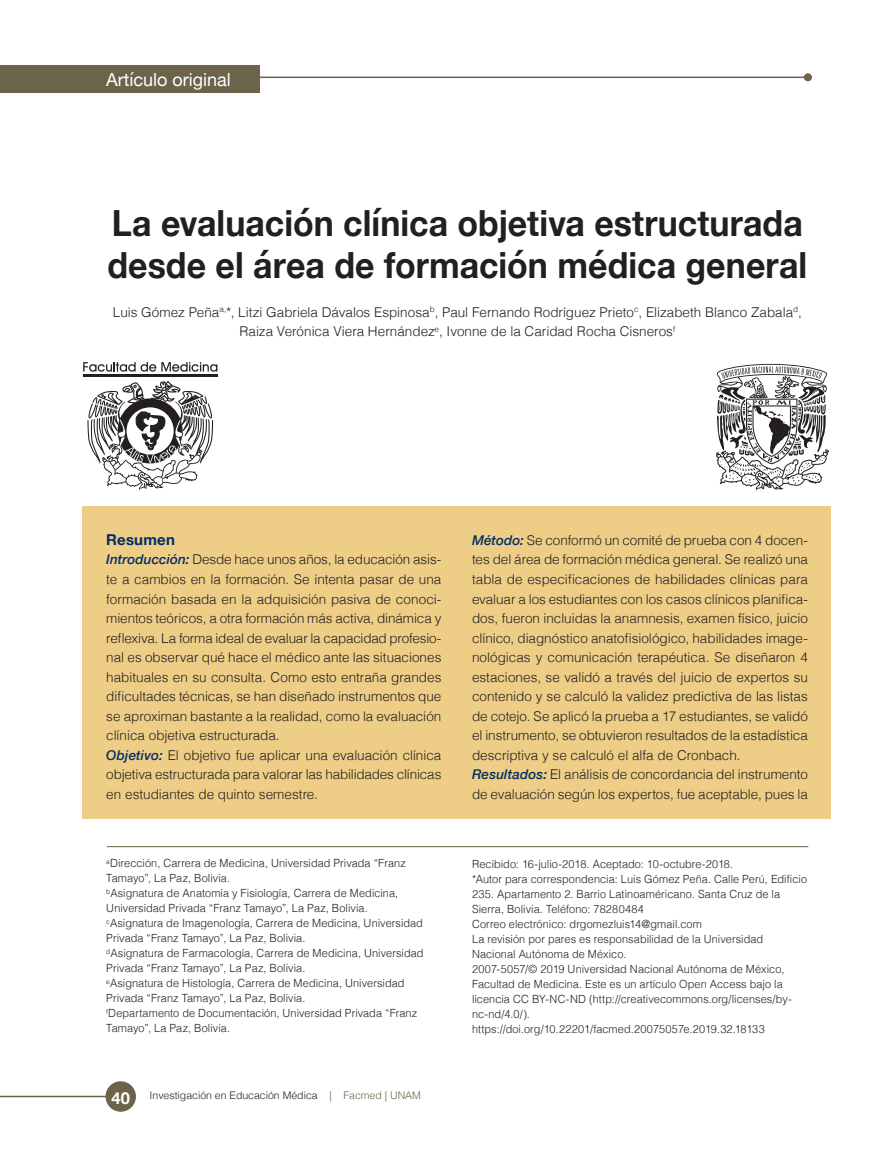
<style>
.page{position:relative;width:893px;height:1149px;background:#fff}
.page>*{position:absolute;margin:0;border:0;box-sizing:border-box;transform-origin:0 0}
.tit_art{font:700 36px/42px "Helvetica Neue";color:#231f20;scale:.94 1}
.t1{font:18px "Helvetica Neue";color:#fff}
.Tit__abstract{font:700 15px "Helvetica Neue";letter-spacing:.015em;color:#002e64}
.PP_resúmen{font:300 13.5px/19.5px "Helvetica";letter-spacing:-.005em;color:#231f20;text-align:justify}
.autor_art{font:300 13.5px/19.5px "Helvetica";color:#231f20;text-align:center}
.filiación{font:300 11.25px/15px "Helvetica";letter-spacing:.005em;color:#231f20}
.t2{font:300 10.5px "Helvetica";color:#231f20}
.s1{font-family:"Helvetica Neue";font-weight:500;font-style:italic;color:#002e64}
.s2{font-family:"Helvetica Neue";font-weight:700;font-size:16.5px;color:#fff}
.s3{color:#6c634a}
</style>
<div class="page">
<svg style="left:106px;top:1080px;width:30px;height:31px"></svg>
<div style="left:106px;top:1081px;width:29px;height:29px;background:#6c634a;border-radius:50%"></div>
<hr style="left:0;top:1095px;width:107px;height:1px;background:#6c634a">
<hr style="left:0;top:76px;width:808px;height:2px;background:#6c634a">
<div style="left:0;top:65px;width:260px;height:28px;background:#6c634a"></div>
<div style="left:805px;top:74px;width:6px;height:7px;background:#6c634a;border-radius:50%"></div>
<div style="left:804px;top:73px;width:8px;height:8px;border:2px solid #6c634a;border-radius:50%"></div>
<svg style="left:87px;top:380px;width:126px;height:110px"></svg>
<svg style="left:83px;top:362px;width:134px;height:9px"></svg>
<hr style="left:83px;top:374px;width:134px;height:2px;background:#231f20">
<svg style="left:716px;top:364px;width:113px;height:126px"></svg>
<div style="left:83px;top:505px;width:748px;height:312px;background:#eecd87"></div>
<hr style="left:107px;top:846px;width:701px;height:1px;background:#6c634a">
<h2 class="t1" style="left:106px;top:67px;width:126px">Artículo original</h2>
<p class="tit_art" style="left:107px;top:203px;width:746px">La evaluación clínica objetiva estructurada desde el área de formación médica general</p>
<p class="autor_art" style="left:113px;top:301px;width:691px">Luis Gómez Peña<sup>a,</sup>*, Litzi Gabriela Dávalos Espinosa<sup>b</sup>, Paul Fernando Rodríguez Prieto<sup>c</sup>, Elizabeth Blanco Zabala<sup>d</sup>,<br>Raiza Verónica Viera Hernández<sup>e</sup>, Ivonne de la Caridad Rocha Cisneros<sup>f</sup></p>
<p class="Tit__abstract" style="left:106px;top:527px;width:70px">Resumen</p>
<p class="PP_resúmen" style="left:106px;top:549px;width:337px"><span class="s1">Introducción:</span> Desde hace unos años, la educación asis&shy;te a cambios en la formación. Se intenta pasar de una formación basada en la adquisición pasiva de conoci&shy;mientos teóricos, a otra formación más activa, dinámica y reflexiva. La forma ideal de evaluar la capacidad profesio&shy;nal es observar qué hace el médico ante las situaciones habituales en su consulta. Como esto entraña grandes dificultades técnicas, se han diseñado instrumentos que se aproximan bastante a la realidad, como la evaluación clínica objetiva estructurada.</p>
<p class="PP_resúmen" style="left:106px;top:744px;width:337px"><span class="s1">Objetivo:</span> El objetivo fue aplicar una evaluación clínica objetiva estructurada para valorar las habilidades clínicas en estudiantes de quinto semestre.</p>
<p class="filiación" style="left:106px;top:854px;width:301px"><sup>a</sup>Dirección, Carrera de Medicina, Universidad Privada “Franz<br>Tamayo”, La Paz, Bolivia.</p>
<p class="filiación" style="left:106px;top:884px;width:294px"><sup>b</sup>Asignatura de Anatomía y Fisiología, Carrera de Medicina,<br>Universidad Privada “Franz Tamayo”, La Paz, Bolivia.</p>
<p class="filiación" style="left:106px;top:914px;width:318px"><sup>c</sup>Asignatura de Imagenología, Carrera de Medicina, Universidad<br>Privada “Franz Tamayo”, La Paz, Bolivia.</p>
<p class="filiación" style="left:106px;top:944px;width:319px"><sup>d</sup>Asignatura de Farmacología, Carrera de Medicina, Universidad<br>Privada “Franz Tamayo”, La Paz, Bolivia.</p>
<p class="filiación" style="left:106px;top:974px;width:300px"><sup>e</sup>Asignatura de Histología, Carrera de Medicina, Universidad<br>Privada “Franz Tamayo”, La Paz, Bolivia.</p>
<p class="filiación" style="left:106px;top:1004px;width:312px"><sup>f</sup>Departamento de Documentación, Universidad Privada “Franz<br>Tamayo”, La Paz, Bolivia.</p>
<p class="t2" style="left:112px;top:1085px;width:311px"><span class="s2">40</span> Investigación en Educación Médica <span class="s3">| Facmed | UNAM</span></p>
<p class="PP_resúmen" style="left:472px;top:529px;width:337px"><span class="s1">Método:</span> Se conformó un comité de prueba con 4 docen&shy;tes del área de formación médica general. Se realizó una tabla de especificaciones de habilidades clínicas para evaluar a los estudiantes con los casos clínicos planifica&shy;dos, fueron incluidas la anamnesis, examen físico, juicio clínico, diagnóstico anatofisiológico, habilidades image&shy;nológicas y comunicación terapéutica. Se diseñaron 4 estaciones, se validó a través del juicio de expertos su contenido y se calculó la validez predictiva de las listas de cotejo. Se aplicó la prueba a 17 estudiantes, se validó el instrumento, se obtuvieron resultados de la estadística descriptiva y se calculó el alfa de Cronbach.</p>
<p class="PP_resúmen" style="left:472px;top:763px;width:337px"><span class="s1">Resultados:</span> El análisis de concordancia del instrumento de evaluación según los expertos, fue aceptable, pues la</p>
<p class="filiación" style="left:472px;top:855px;width:263px">Recibido: 16-julio-2018. Aceptado: 10-octubre-2018.</p>
<p class="filiación" style="left:472px;top:870px;width:337px">*Autor para correspondencia: Luis Gómez Peña. Calle Perú, Edificio<br>235. Apartamento 2. Barrio Latinoaméricano. Santa Cruz de la<br>Sierra, Bolivia. Teléfono: 78280484</p>
<p class="filiación" style="left:472px;top:915px;width:231px">Correo electrónico: drgomezluis14@gmail.com</p>
<p class="filiación" style="left:472px;top:930px;width:293px">La revisión por pares es responsabilidad de la Universidad<br>Nacional Autónoma de México.</p>
<p class="filiación" style="left:472px;top:960px;width:321px">2007-5057/© 2019 Universidad Nacional Autónoma de México, Facultad de Medicina. Este es un artículo Open Access bajo la licencia CC BY-NC-ND (http://creativecommons.org/licenses/by&shy;nc-nd/4.0/).</p>
<p class="filiación" style="left:472px;top:1020px;width:294px">https://doi.org/10.22201/facmed.20075057e.2019.32.18133</p>
</div>
